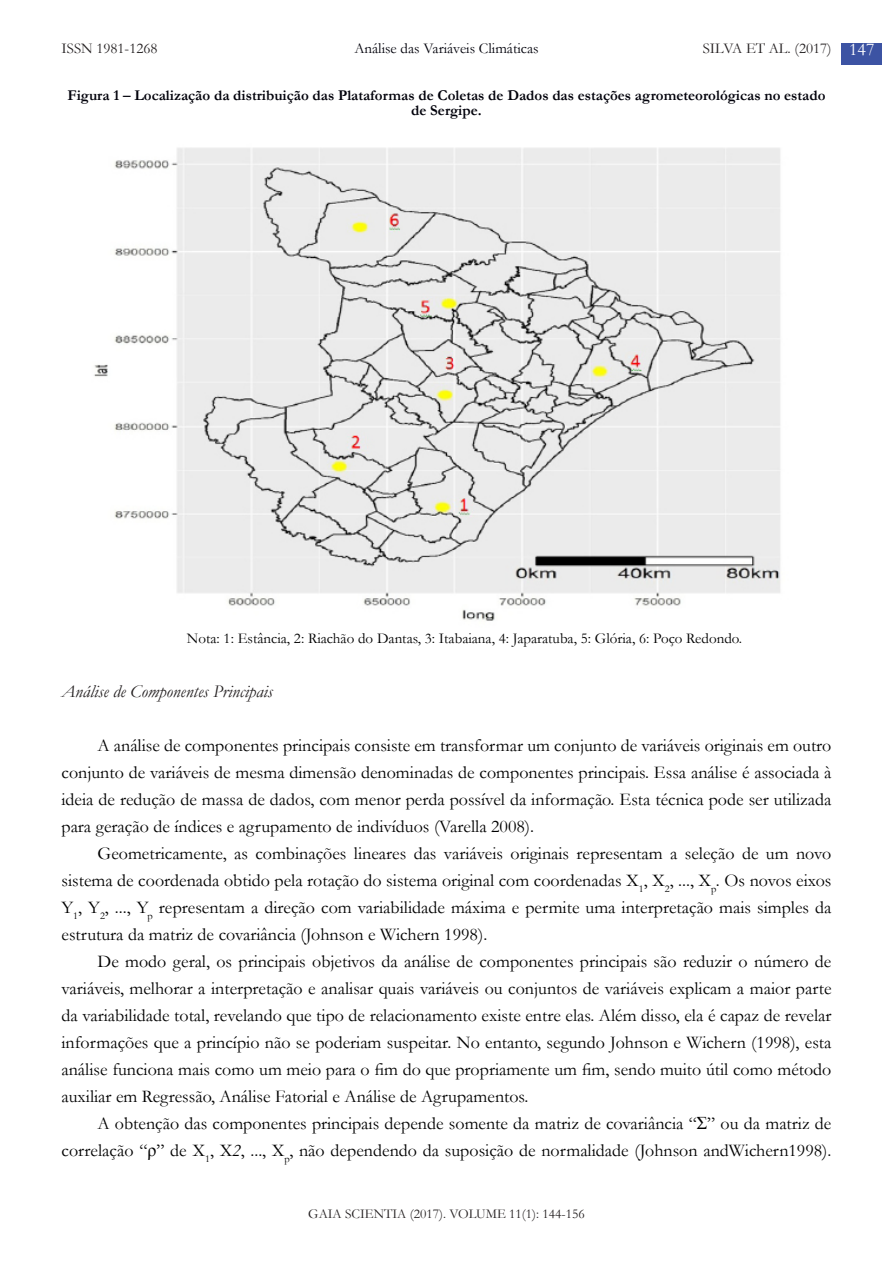
<style>
.page{position:relative;width:893px;height:1263px;background:#fff}
.page>*{position:absolute;margin:0;border:0;box-sizing:border-box;transform-origin:0 0}
.Body_text{font:18px/27px "Garamond";color:#000;text-align:justify}
.SUBTITULO{font:italic 18px "Garamond";color:#231f20}
.Tabela{font:700 15px/15px "Garamond";color:#00000a;text-align:center}
.Fonte{font:15px "Garamond";color:#000}
.t1{font:15px "Garamond";color:#231f20}
.t2{font:15px "Garamond";color:#00000a}
.t3{font:13.5px "Garamond";color:#231f20}
.s1{font-size:18px;color:#fff}
.s2{font-family:"Times New Roman"}
.s3{font-style:italic}
</style>
<div class="page">
<div style="left:842px;top:44px;width:40px;height:21px;background:#3c53a3"></div>
<img style="left:94px;top:148px;width:687px;height:473px">
<p class="t2" style="left:354px;top:40px;width:186px">Análise das Variáveis Climáticas</p>
<p class="Tabela" style="left:67px;top:87px;width:759px">Figura 1 – Localização da distribuição das Plataformas de Coletas de Dados das estações agrometeorológicas no estado de Sergipe.</p>
<p class="t1" style="left:62px;top:40px;width:97px">ISSN 1981-1268</p>
<p class="t1" style="left:703px;top:40px;width:173px">SILVA ET AL. (2017) <span class="s1">147</span></p>
<p class="Fonte" style="left:187px;top:629px;width:557px">Nota: 1: Estância, 2: Riachão do Dantas, 3: Itabaiana, 4: Japaratuba, 5: Glória, 6: Poço Redondo.</p>
<p class="SUBTITULO" style="left:62px;top:680px;width:213px">Análise de Componentes Principais</p>
<p class="Body_text" style="left:62px;top:731px;width:771px;text-indent:36px">A análise de componentes principais consiste em transformar um conjunto de variáveis originais em outro conjunto de variáveis de mesma dimensão denominadas de componentes principais. Essa análise é associada à ideia de redução de massa de dados, com menor perda possível da informação. Esta técnica pode ser utilizada para geração de índices e agrupamento de indivíduos (Varella 2008).</p>
<p class="Body_text" style="left:62px;top:839px;width:771px;text-indent:36px">Geometricamente, as combinações lineares das variáveis originais representam a seleção de um novo sistema de coordenada obtido pela rotação do sistema original com coordenadas X<sub>1</sub>, X<sub>2</sub>, ..., X<sub>p</sub>. Os novos eixos Y<sub>1</sub>, Y<sub>2</sub>, ..., Y<sub>p</sub> representam a direção com variabilidade máxima e permite uma interpretação mais simples da estrutura da matriz de covariância (Johnson e Wichern 1998).</p>
<p class="Body_text" style="left:62px;top:947px;width:771px;text-indent:36px">De modo geral, os principais objetivos da análise de componentes principais são reduzir o número de variáveis, melhorar a interpretação e analisar quais variáveis ou conjuntos de variáveis explicam a maior parte da variabilidade total, revelando que tipo de relacionamento existe entre elas. Além disso, ela é capaz de revelar informações que a princípio não se poderiam suspeitar. No entanto, segundo Johnson e Wichern (1998), esta análise funciona mais como um meio para o fim do que propriamente um fim, sendo muito útil como método auxiliar em Regressão, Análise Fatorial e Análise de Agrupamentos.</p>
<p class="Body_text" style="left:62px;top:1109px;width:771px;text-align:right">A obtenção das componentes principais depende somente da matriz de covariância “<span class="s2">Σ</span>” ou da matriz de correlação “<span class="s2">ρ</span>” de X<sub>1</sub>, X<span class="s3">2</span>, ..., X<sub>p</sub>, não dependendo da suposição de normalidade (Johnson andWichern1998).</p>
<p class="t3" style="left:308px;top:1205px;width:278px">GAIA SCIENTIA (2017). VOLUME 11(1): 144-156</p>
</div>
